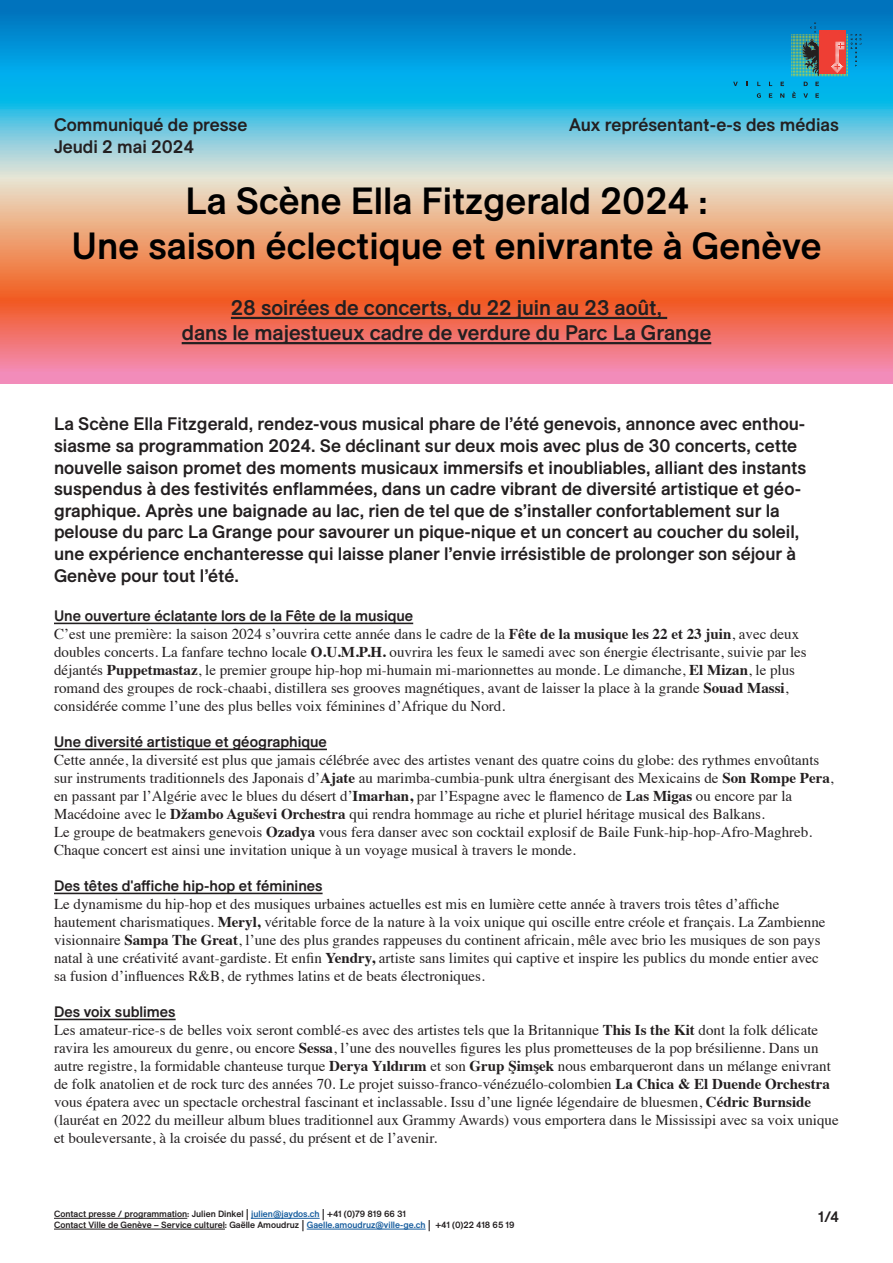
<style>
.page{position:relative;width:893px;height:1263px;background:#fff}
.page>*{position:absolute;margin:0;border:0;box-sizing:border-box;transform-origin:0 0}
.t1{font:500 37.5px "ES Allianz";color:#000}
.t2{font:500 21px "ES Allianz";color:#231f20}
.t3{font:500 18px/21.6px "ES Allianz";color:#231f20}
.t4{font:15px/18px "Times";color:#231f20}
.t5{font:500 15px "ES Allianz";color:#231f20}
.t6{font:500 9px "ES Allianz";color:#231f20}
.s1{font-weight:700}
.s2{color:#175d9e}
</style>
<div class="page">
<svg style="left:0;top:0;width:893px;height:384px;background:#9b9ea4"></svg>
<hr style="left:231px;top:317px;width:436px;height:2px;background:#231f20">
<hr style="left:182px;top:342px;width:529px;height:2px;background:#231f20">
<hr style="left:54px;top:623px;width:359px;height:1px;background:#231f20">
<hr style="left:54px;top:749px;width:273px;height:1px;background:#231f20">
<hr style="left:54px;top:893px;width:269px;height:1px;background:#231f20">
<hr style="left:54px;top:1019px;width:122px;height:1px;background:#231f20">
<svg style="left:804px;top:82px;width:4px;height:4px"></svg>
<svg style="left:815px;top:82px;width:4px;height:4px"></svg>
<svg style="left:781px;top:82px;width:3px;height:4px"></svg>
<svg style="left:769px;top:82px;width:3px;height:4px"></svg>
<svg style="left:757px;top:82px;width:3px;height:4px"></svg>
<svg style="left:803px;top:93px;width:5px;height:5px"></svg>
<svg style="left:757px;top:93px;width:4px;height:5px"></svg>
<svg style="left:769px;top:93px;width:3px;height:5px"></svg>
<svg style="left:815px;top:93px;width:4px;height:5px"></svg>
<svg style="left:780px;top:93px;width:4px;height:5px"></svg>
<svg style="left:792px;top:91px;width:4px;height:7px"></svg>
<svg style="left:733px;top:82px;width:5px;height:4px"></svg>
<svg style="left:791px;top:22px;width:70px;height:54px;background:#627787"></svg>
<hr style="left:54px;top:1218px;width:133px;height:1px;background:#231f20">
<hr style="left:251px;top:1218px;width:69px;height:1px;background:#175d9e">
<hr style="left:54px;top:1228px;width:171px;height:1px;background:#231f20">
<hr style="left:307px;top:1228px;width:119px;height:1px;background:#175d9e">
<p class="t3" style="left:54px;top:114px;width:195px">Communiqué de presse</p>
<p class="t3" style="left:54px;top:135px;width:141px">Jeudi 2 mai 2024</p>
<p class="t3" style="left:569px;top:114px;width:271px">Aux représentant·-e-s des médias</p>
<p class="t1" style="left:185px;top:172px;width:524px">La Scène Ella Fitzgerald 2024 :</p>
<p class="t1" style="left:71px;top:217px;width:752px">Une saison éclectique et enivrante à Genève</p>
<p class="t2" style="left:231px;top:292px;width:433px">28 soirées de concerts, du 22 juin au 23 août,</p>
<p class="t2" style="left:182px;top:317px;width:531px">dans le majestueux cadre de verdure du Parc La Grange</p>
<p class="t3" style="left:54px;top:413px;width:754px">La Scène Ella Fitzgerald, rendez-vous musical phare de l’été genevois, annonce avec enthou&shy;siasme sa programmation 2024. Se déclinant sur deux mois avec plus de 30 concerts, cette nouvelle saison promet des moments musicaux immersifs et inoubliables, alliant des instants suspendus à des festivités enflammées, dans un cadre vibrant de diversité artistique et géo&shy;graphique. Après une baignade au lac, rien de tel que de s’installer confortablement sur la</p>
<p class="t3" style="left:54px;top:521px;width:747px">pelouse du parc La Grange pour savourer un pique-nique et un concert au coucher du soleil,</p>
<p class="t3" style="left:54px;top:542px;width:744px">une expérience enchanteresse qui laisse planer l’envie irrésistible de prolonger son séjour à<br>Genève pour tout l’été.</p>
<p class="t5" style="left:54px;top:605px;width:361px">Une ouverture éclatante lors de la Fête de la musique</p>
<p class="t4" style="left:54px;top:624px;width:747px">C’est une première: la saison 2024 s’ouvrira cette année dans le cadre de la <span class="s1">Fête de la musique les 22 et 23 juin</span>, avec deux</p>
<p class="t4" style="left:54px;top:642px;width:754px">doubles concerts. La fanfare techno locale <span class="s1">O.U.M.P.H.</span> ouvrira les feux le samedi avec son énergie électrisante, suivie par les</p>
<p class="t4" style="left:54px;top:660px;width:743px">déjantés <span class="s1">Puppetmastaz</span>, le premier groupe hip-hop mi-humain mi-marionnettes au monde. Le dimanche, <span class="s1">El Mizan</span>, le plus</p>
<p class="t4" style="left:54px;top:678px;width:736px">romand des groupes de rock-chaabi, distillera ses grooves magnétiques, avant de laisser la place à la grande <span class="s1">Souad Massi</span>,</p>
<p class="t4" style="left:54px;top:696px;width:453px">considérée comme l’une des plus belles voix féminines d’Afrique du Nord.</p>
<p class="t5" style="left:54px;top:731px;width:274px">Une diversité artistique et géographique</p>
<p class="t4" style="left:54px;top:750px;width:767px">Cette année, la diversité est plus que jamais célébrée avec des artistes venant des quatre coins du globe: des rythmes envoûtants</p>
<p class="t4" style="left:54px;top:768px;width:781px">sur instruments traditionnels des Japonais d’<span class="s1">Ajate</span> au marimba-cumbia-punk ultra énergisant des Mexicains de <span class="s1">Son Rompe Pera</span>,</p>
<p class="t4" style="left:54px;top:786px;width:740px">en passant par l’Algérie avec le blues du désert d’<span class="s1">Imarhan,</span> par l’Espagne avec le flamenco de <span class="s1">Las Migas</span> ou encore par la</p>
<p class="t4" style="left:54px;top:804px;width:712px">Macédoine avec le <span class="s1">Džambo Aguševi Orchestra</span> qui rendra hommage au riche et pluriel héritage musical des Balkans.</p>
<p class="t4" style="left:54px;top:822px;width:760px">Le groupe de beatmakers genevois <span class="s1">Ozadya</span> vous fera danser avec son cocktail explosif de Baile Funk-hip-hop-Afro-Maghreb.</p>
<p class="t4" style="left:54px;top:840px;width:524px">Chaque concert est ainsi une invitation unique à un voyage musical à travers le monde.</p>
<p class="t5" style="left:54px;top:875px;width:270px">Des têtes d'affiche hip-hop et féminines</p>
<p class="t4" style="left:54px;top:894px;width:727px">Le dynamisme du hip-hop et des musiques urbaines actuelles est mis en lumière cette année à travers trois têtes d’affiche</p>
<p class="t4" style="left:54px;top:912px;width:773px">hautement charismatiques. <span class="s1">Meryl,</span> véritable force de la nature à la voix unique qui oscille entre créole et français. La Zambienne visionnaire <span class="s1">Sampa The Great</span>, l’une des plus grandes rappeuses du continent africain, mêle avec brio les musiques de son pays natal à une créativité avant-gardiste. Et enfin <span class="s1">Yendry,</span> artiste sans limites qui captive et inspire les publics du monde entier avec</p>
<p class="t4" style="left:54px;top:966px;width:432px">sa fusion d’influences R&amp;B, de rythmes latins et de beats électroniques.</p>
<p class="t5" style="left:54px;top:1001px;width:123px">Des voix sublimes</p>
<p class="t4" style="left:54px;top:1020px;width:766px">Les amateur-rice-s de belles voix seront comblé-es avec des artistes tels que la Britannique <span class="s1">This Is the Kit</span> dont la folk délicate</p>
<p class="t4" style="left:54px;top:1038px;width:786px">ravira les amoureux du genre, ou encore <span class="s1">Sessa</span>, l’une des nouvelles figures les plus prometteuses de la pop brésilienne. Dans un autre registre, la formidable chanteuse turque <span class="s1">Derya Yıldırım</span> et son <span class="s1">Grup Şimşek</span> nous embarqueront dans un mélange enivrant de folk anatolien et de rock turc des années 70. Le projet suisso-franco-vénézuélo-colombien <span class="s1">La Chica &amp; El Duende Orchestra </span>vous épatera avec un spectacle orchestral fascinant et inclassable. Issu d’une lignée légendaire de bluesmen, <span class="s1">Cédric Burnside </span>(lauréat en 2022 du meilleur album blues traditionnel aux Grammy Awards) vous emportera dans le Mississipi avec sa voix unique et bouleversante, à la croisée du passé, du présent et de l’avenir.</p>
<p class="t6" style="left:54px;top:1207px;width:354px">Contact presse / programmation: Julien Dinkel | <span class="s2">julien@jaydos.ch</span> | +41 (0)79 819 66 31</p>
<p class="t6" style="left:54px;top:1218px;width:462px">Contact Ville de Genève – Service culturel: Gaëlle Amoudruz | <span class="s2">Gaelle.amoudruz@ville-ge.ch</span> | +41 (0)22 418 65 19</p>
<p class="t5" style="left:818px;top:1206px;width:22px">1/4</p>
</div>
